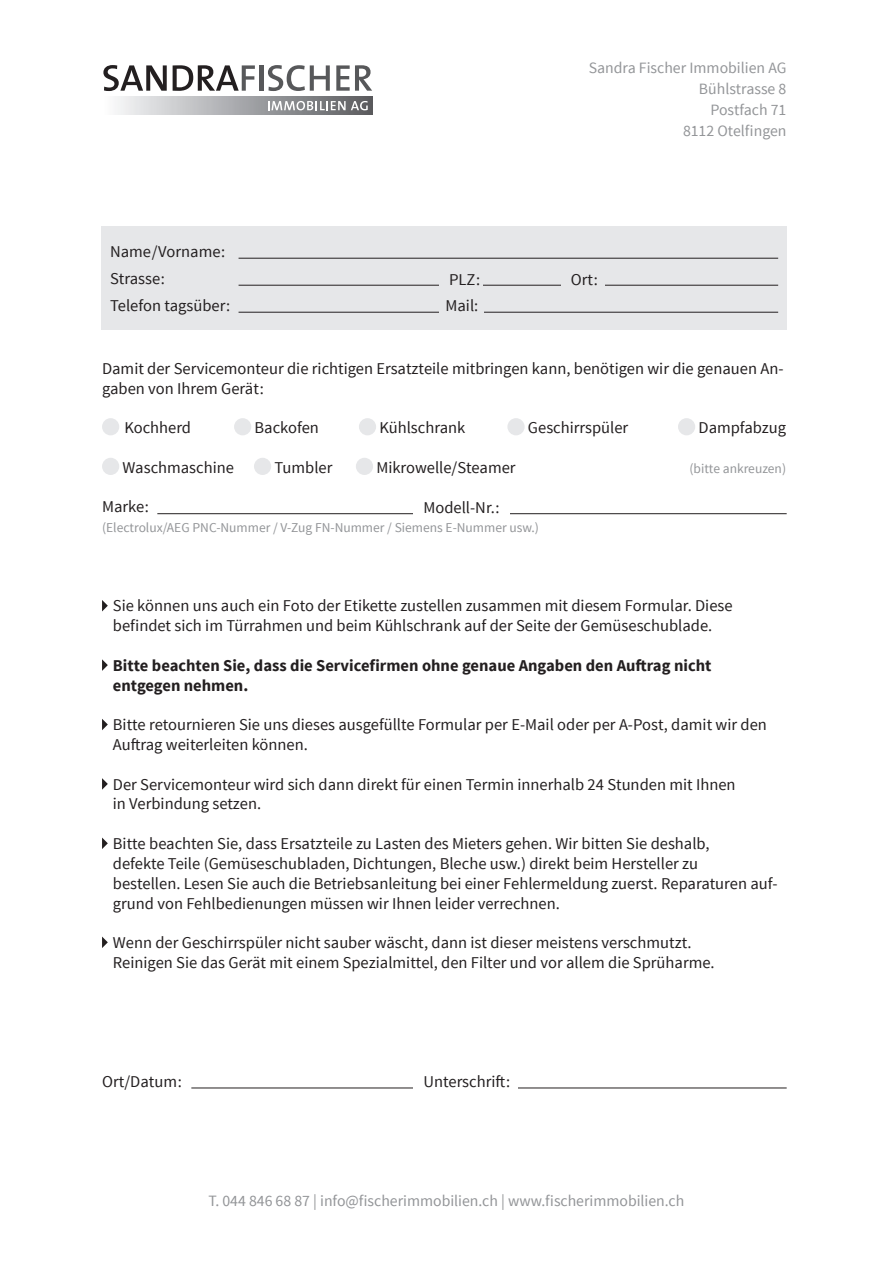
<style>
.page{position:relative;width:893px;height:1263px;background:#fff}
.page>*{position:absolute;margin:0;border:0;box-sizing:border-box;transform-origin:0 0}
.t1{font:16.5px/19.8px "Source Sans Pro";color:#231f20}
.t2{font:700 16.5px/19.8px "Source Sans Pro";color:#231f20}
.t3{font:15.75px/21px "Source Sans Pro";color:#939598;text-align:right}
.t4{font:13.5px "Source Sans Pro";color:#939598}
</style>
<div class="page">
<svg style="left:103px;top:65px;width:64px;height:26px"></svg>
<svg style="left:173px;top:65px;width:82px;height:26px"></svg>
<hr style="left:259px;top:65px;width:4px;height:26px;background:#57585a">
<svg style="left:268px;top:65px;width:62px;height:26px"></svg>
<svg style="left:336px;top:65px;width:36px;height:26px"></svg>
<div style="left:102px;top:96px;width:270px;height:18px;background:linear-gradient(to right,#f9fafc,#5f6063)"></div>
<svg style="left:268px;top:101px;width:100px;height:9px"></svg>
<div style="left:102px;top:226px;width:685px;height:103px;background:#e6e7e9"></div>
<hr style="left:239px;top:258px;width:539px;height:1px;background:#231f20">
<hr style="left:239px;top:285px;width:539px;height:1px;background:#231f20">
<hr style="left:239px;top:312px;width:539px;height:1px;background:#231f20">
<div style="left:439px;top:265px;width:44px;height:26px;background:#e6e7e9"></div>
<div style="left:439px;top:292px;width:44px;height:26px;background:#e6e7e9"></div>
<div style="left:561px;top:265px;width:44px;height:26px;background:#e6e7e9"></div>
<hr style="left:157px;top:513px;width:630px;height:1px;background:#231f20">
<hr style="left:191px;top:1088px;width:596px;height:1px;background:#231f20">
<div style="left:102px;top:418px;width:17px;height:17px;background:#e6e7e9;border-radius:50%"></div>
<div style="left:234px;top:418px;width:17px;height:17px;background:#e6e7e9;border-radius:50%"></div>
<div style="left:359px;top:418px;width:17px;height:17px;background:#e6e7e9;border-radius:50%"></div>
<div style="left:507px;top:418px;width:18px;height:17px;background:#e6e7e9;border-radius:50%"></div>
<div style="left:678px;top:418px;width:17px;height:17px;background:#e6e7e9;border-radius:50%"></div>
<div style="left:102px;top:458px;width:17px;height:17px;background:#e6e7e9;border-radius:50%"></div>
<div style="left:254px;top:458px;width:17px;height:17px;background:#e6e7e9;border-radius:50%"></div>
<div style="left:356px;top:458px;width:17px;height:17px;background:#e6e7e9;border-radius:50%"></div>
<svg style="left:102px;top:600px;width:6px;height:11px"></svg>
<svg style="left:102px;top:659px;width:6px;height:12px"></svg>
<svg style="left:102px;top:719px;width:6px;height:11px"></svg>
<svg style="left:102px;top:778px;width:6px;height:12px"></svg>
<svg style="left:102px;top:837px;width:6px;height:12px"></svg>
<svg style="left:102px;top:936px;width:6px;height:12px"></svg>
<div style="left:413px;top:496px;width:96px;height:21px;background:#fff"></div>
<div style="left:413px;top:1070px;width:105px;height:22px;background:#fff"></div>
<p class="t1" style="left:110px;top:238px;width:122px;line-height:27px">Name/Vorname:<br>Strasse:<br>Telefon tagsüber:</p>
<p class="t3" style="left:589px;top:58px;width:199px">Sandra Fischer Immobilien AG<br>Bühlstrasse 8<br>Postfach 71<br>8112 Otelfingen</p>
<p class="t1" style="left:445px;top:266px;width:36px;line-height:26.2px">PLZ:<br>Mail:</p>
<p class="t1" style="left:571px;top:270px;width:29px">Ort:</p>
<p class="t1" style="left:102px;top:359px;width:683px">Damit der Servicemonteur die richtigen Ersatzteile mitbringen kann, benötigen wir die genauen An&shy;gaben von Ihrem Gerät:</p>
<p class="t1" style="left:124px;top:418px;width:68px">Kochherd</p>
<p class="t1" style="left:255px;top:418px;width:66px">Backofen</p>
<p class="t1" style="left:379px;top:418px;width:87px">Kühlschrank</p>
<p class="t1" style="left:528px;top:418px;width:102px">Geschirrspüler</p>
<p class="t1" style="left:698px;top:418px;width:89px">Dampfabzug</p>
<p class="t1" style="left:123px;top:458px;width:113px">Waschmaschine</p>
<p class="t1" style="left:275px;top:458px;width:60px">Tumbler</p>
<p class="t1" style="left:376px;top:458px;width:141px">Mikrowelle/Steamer</p>
<p class="t4" style="left:689px;top:460px;width:98px">(bitte ankreuzen)</p>
<p class="t1" style="left:102px;top:497px;width:49px">Marke:</p>
<p class="t4" style="left:102px;top:519px;width:438px">(Electrolux/AEG PNC-Nummer / V-Zug FN-Nummer / Siemens E-Nummer usw.)</p>
<p class="t1" style="left:423px;top:498px;width:78px">Modell-Nr.:</p>
<p class="t1" style="left:113px;top:596px;width:621px">Sie können uns auch ein Foto der Etikette zustellen zusammen mit diesem Formular. Diese befindet sich im Türrahmen und beim Kühlschrank auf der Seite der Gemüseschublade.</p>
<p class="t2" style="left:113px;top:656px;width:600px">Bitte beachten Sie, dass die Servicefirmen ohne genaue Angaben den Auftrag nicht entgegen nehmen.</p>
<p class="t1" style="left:113px;top:715px;width:655px">Bitte retournieren Sie uns dieses ausgefüllte Formular per E-Mail oder per A-Post, damit wir den<br>Auftrag weiterleiten können.</p>
<p class="t1" style="left:113px;top:775px;width:624px">Der Servicemonteur wird sich dann direkt für einen Termin innerhalb 24 Stunden mit Ihnen in Verbindung setzen.</p>
<p class="t1" style="left:113px;top:834px;width:666px">Bitte beachten Sie, dass Ersatzteile zu Lasten des Mieters gehen. Wir bitten Sie deshalb,<br>defekte Teile (Gemüseschubladen, Dichtungen, Bleche usw.) direkt beim Hersteller zu<br>bestellen. Lesen Sie auch die Betriebsanleitung bei einer Fehlermeldung zuerst. Reparaturen auf&shy;grund von Fehlbedienungen müssen wir Ihnen leider verrechnen.</p>
<p class="t1" style="left:113px;top:933px;width:603px">Wenn der Geschirrspüler nicht sauber wäscht, dann ist dieser meistens verschmutzt.<br>Reinigen Sie das Gerät mit einem Spezialmittel, den Filter und vor allem die Sprüharme.</p>
<p class="t1" style="left:102px;top:1072px;width:81px">Ort/Datum:</p>
<p class="t1" style="left:423px;top:1072px;width:88px">Unterschrift:</p>
<p class="t3" style="left:209px;top:1190px;width:477px">T. 044 846 68 87 | info@fischerimmobilien.ch | www.fischerimmobilien.ch</p>
</div>
